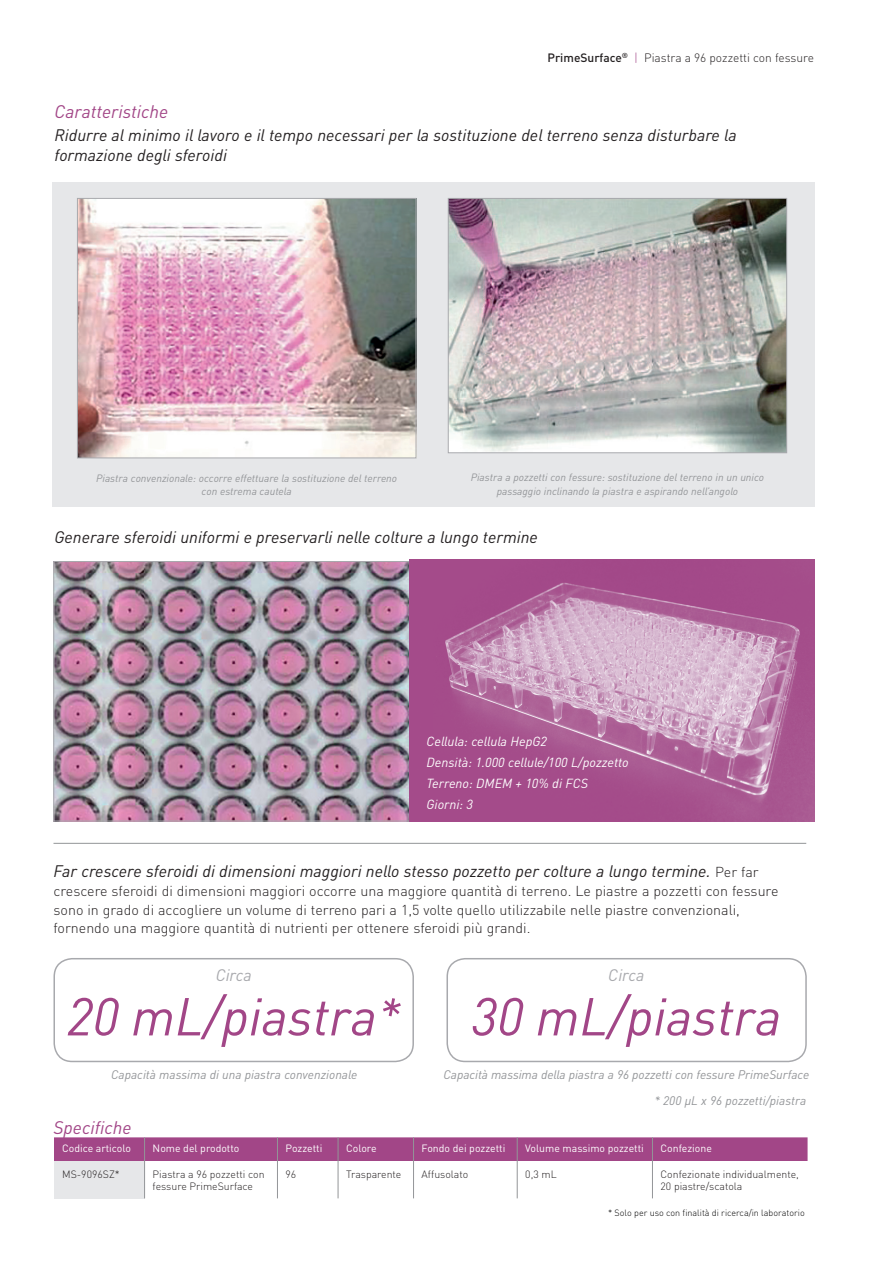
<style>
.page{position:relative;width:893px;height:1263px;background:#fff}
.page>*{position:absolute;margin:0;border:0;box-sizing:border-box;transform-origin:0 0}
.t1{font:italic 52.5px "DINOT";color:#a24687}
.t2{font:italic 18px "DINOT";color:#a24687}
.t3{font:italic 16.5px/19.5px "DINOT";color:#231f20}
.t4{font:italic 16.5px "DINOT";color:#a8a9ad}
.t5{font:300 14.25px/18.8px "DINOT";color:#231f20}
.t6{font:italic 13.05px/20.9px "DINOT";color:#fff}
.t7{font:italic 12.3px "DINOT";letter-spacing:-.005em;color:#939598}
.t8{font:300 12px "DIN Pro";color:#231f20}
.t9{font:italic 10.5px/13.5px "DINOT";color:#939598;text-align:center}
.t10{font:300 10.5px/12.6px "DINOT";color:#231f20}
.t11{font:10.5px "DINOT";color:#fff}
.t12{font:300 9px "DINOT";color:#000}
.s1{font-family:"DINOT";font-weight:500}
.s2{color:#a24687}
.s3{font-weight:300;font-style:normal;font-size:14.25px}
</style>
<div class="page">
<div style="left:52px;top:182px;width:763px;height:324px;background:#e6e7e9"></div>
<div style="left:53px;top:958px;width:361px;height:104px;border:2px solid #a8a9ad;border-radius:18px"></div>
<div style="left:446px;top:958px;width:361px;height:104px;border:2px solid #a8a9ad;border-radius:18px"></div>
<img style="left:79px;top:200px;width:335px;height:256px">
<div style="left:77px;top:198px;width:339px;height:260px;border:1px solid #a8a9ad"></div>
<img style="left:450px;top:200px;width:335px;height:251px">
<div style="left:448px;top:198px;width:339px;height:255px;border:1px solid #a8a9ad"></div>
<img style="left:55px;top:563px;width:354px;height:256px">
<div style="left:53px;top:561px;width:363px;height:260px;border:1px solid #a8a9ad"></div>
<hr style="left:53px;top:843px;width:753px;height:1px;background:#939598">
<img style="left:409px;top:560px;width:406px;height:261px">
<div style="left:54px;top:1161px;width:91px;height:37px;background:#e6e7e9"></div>
<div style="left:54px;top:1137px;width:754px;height:24px;background:#a24687"></div>
<hr style="left:144px;top:1161px;width:1px;height:37px;background:#939598">
<hr style="left:277px;top:1161px;width:1px;height:37px;background:#939598">
<hr style="left:338px;top:1161px;width:1px;height:37px;background:#939598">
<hr style="left:413px;top:1161px;width:1px;height:37px;background:#939598">
<hr style="left:517px;top:1161px;width:1px;height:37px;background:#939598">
<hr style="left:652px;top:1161px;width:1px;height:37px;background:#939598">
<p class="t8" style="left:547px;top:48px;width:268px"><span class="s1">PrimeSurface</span><sup>®</sup> <span class="s2">|</span> Piastra a 96 pozzetti con fessure</p>
<p class="t2" style="left:54px;top:100px;width:115px">Caratteristiche</p>
<p class="t3" style="left:54px;top:125px;width:684px">Ridurre al minimo il lavoro e il tempo necessari per la sostituzione del terreno senza disturbare la formazione degli sferoidi</p>
<p class="t9" style="left:96px;top:471px;width:302px">Piastra convenzionale: occorre effettuare la sostituzione del terreno con estrema cautela</p>
<p class="t9" style="left:471px;top:470px;width:295px">Piastra a pozzetti con fessure: sostituzione del terreno in un unico passaggio inclinando la piastra e aspirando nell’angolo</p>
<p class="t3" style="left:54px;top:527px;width:485px">Generare sferoidi uniformi e preservarli nelle colture a lungo termine</p>
<p class="t6" style="left:426px;top:731px;width:204px">Cellula: cellula HepG2<br>Densità: 1.000 cellule/100 L/pozzetto<br>Terreno: DMEM + 10% di FCS<br>Giorni: 3</p>
<p class="t3" style="left:53px;top:861px;width:707px">Far crescere sferoidi di dimensioni maggiori nello stesso pozzetto per colture a lungo termine. <span class="s3">Per far</span></p>
<p class="t5" style="left:53px;top:881px;width:726px">crescere sferoidi di dimensioni maggiori occorre una maggiore quantità di terreno. Le piastre a pozzetti con fessure sono in grado di accogliere un volume di terreno pari a 1,5 volte quello utilizzabile nelle piastre convenzionali, fornendo una maggiore quantità di nutrienti per ottenere sferoidi più grandi.</p>
<p class="t4" style="left:216px;top:965px;width:38px">Circa</p>
<p class="t4" style="left:608px;top:965px;width:38px">Circa</p>
<h1 class="t1" style="left:67px;top:984px;width:335px">20 mL/piastra*</h1>
<h1 class="t1" style="left:471px;top:984px;width:312px">30 mL/piastra</h1>
<p class="t7" style="left:111px;top:1066px;width:248px">Capacità massima di una piastra convenzionale</p>
<p class="t2" style="left:53px;top:1116px;width:80px">Specifiche</p>
<p class="t7" style="left:443px;top:1066px;width:367px">Capacità massima della piastra a 96 pozzetti con fessure PrimeSurface</p>
<p class="t7" style="left:654px;top:1093px;width:153px">* 200 μL x 96 pozzetti/piastra</p>
<p class="t11" style="left:62px;top:1142px;width:70px">Codice articolo</p>
<p class="t11" style="left:153px;top:1142px;width:88px">Nome del prodotto</p>
<p class="t11" style="left:286px;top:1142px;width:38px">Pozzetti</p>
<p class="t11" style="left:346px;top:1142px;width:32px">Colore</p>
<p class="t11" style="left:422px;top:1142px;width:85px">Fondo dei pozzetti</p>
<p class="t11" style="left:525px;top:1142px;width:120px">Volume massimo pozzetti</p>
<p class="t11" style="left:660px;top:1142px;width:53px">Confezione</p>
<p class="t10" style="left:62px;top:1167px;width:59px">MS-9096SZ*</p>
<p class="t10" style="left:153px;top:1167px;width:113px">Piastra a 96 pozzetti con fessure PrimeSurface</p>
<p class="t10" style="left:286px;top:1167px;width:12px">96</p>
<p class="t10" style="left:346px;top:1167px;width:57px">Trasparente</p>
<p class="t10" style="left:422px;top:1167px;width:48px">Affusolato</p>
<p class="t10" style="left:525px;top:1167px;width:33px">0,3 mL</p>
<p class="t10" style="left:660px;top:1167px;width:140px">Confezionate individualmente,<br>20 piastre/scatola</p>
<p class="t12" style="left:608px;top:1207px;width:198px">* Solo per uso con finalità di ricerca/in laboratorio</p>
</div>
